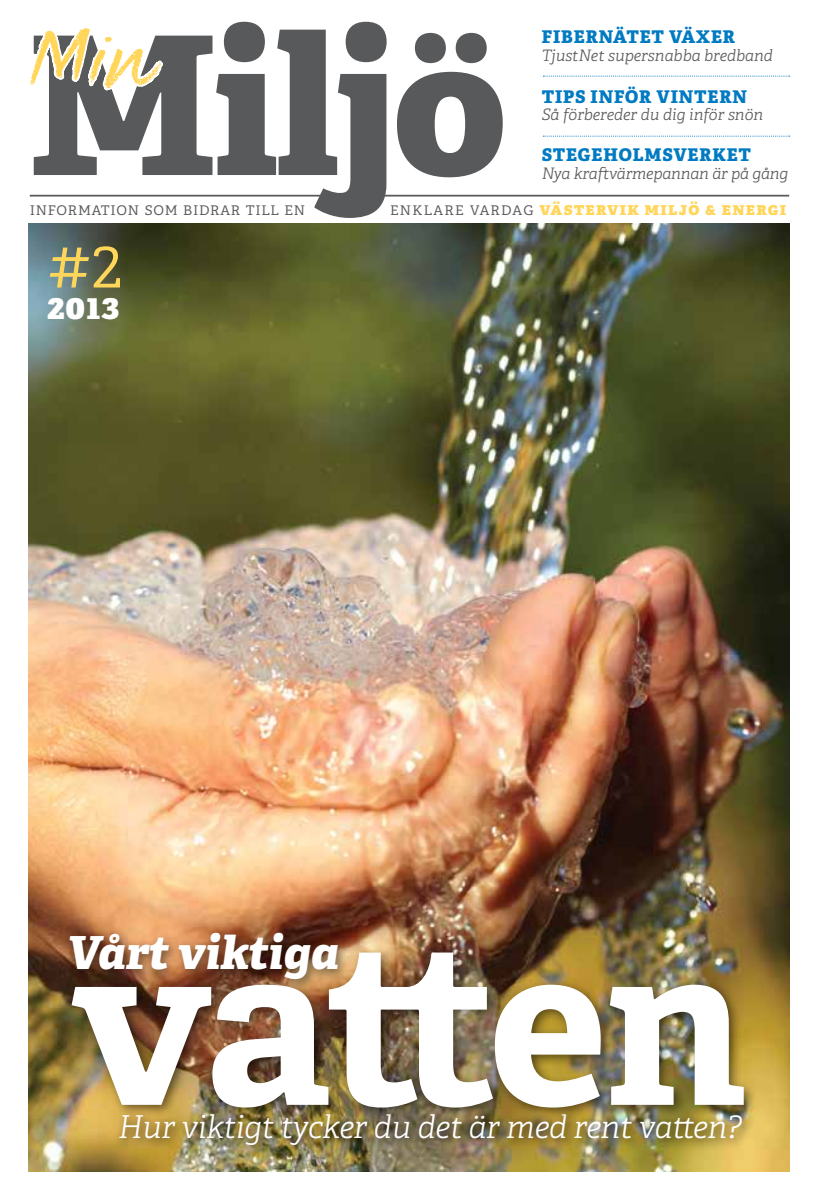
<style>
.page{position:relative;width:819px;height:1201px;background:#fff}
.page>*{position:absolute;margin:0;border:0;box-sizing:border-box;transform-origin:0 0}
.t1{font:800 192.5px "Adelle";color:#58595b}
.t2{font:300 73.5px "Adelle";color:#ffd65a}
.t3{font:italic 800 45.5px "Adelle";color:#fff}
.t4{font:800 36.75px "Adelle";color:#fff}
.t5{font:italic 300 31.5px "Adelle";letter-spacing:-.01em;color:#fff}
.t6{font:800 17.5px "Adelle";letter-spacing:.05em;color:#007ac2}
.t7{font:800 17.5px "Adelle";letter-spacing:.07em;color:#ffd65a}
.t8{font:300 17.5px "Adelle";letter-spacing:.04em;color:#58595b}
.t9{font:italic 300 15.75px "Adelle";color:#58595b}
.s1{font-weight:300;color:#58595b}
</style>
<div class="page">
<img style="left:29px;top:223px;width:760px;height:948px">
<div style="left:114px;top:1108px;width:640px;height:49px;background:#000;opacity:.75"></div>
<hr style="left:30px;top:195px;width:759px;height:1px;background:#58595b">
<div style="left:64px;top:927px;width:286px;height:65px;background:#000;opacity:.5"></div>
<div style="left:66px;top:946px;width:691px;height:174px;background:#000;opacity:.5"></div>
<img style="left:72px;top:952px;width:671px;height:155px">
<svg style="left:543px;top:76px;width:246px;height:1px"></svg>
<svg style="left:543px;top:136px;width:246px;height:1px"></svg>
<svg style="left:30px;top:28px;width:132px;height:61px"></svg>
<h1 class="t1" style="left:29px;top:-19px;width:479px">Miljö</h1>
<p class="t6" style="left:541px;top:25px;width:195px">FIBERNÄTET VÄXER</p>
<p class="t9" style="left:541px;top:45px;width:233px">TjustNet supersnabba bredband</p>
<p class="t6" style="left:541px;top:85px;width:207px">TIPS INFÖR VINTERN</p>
<p class="t9" style="left:541px;top:105px;width:223px">Så förbereder du dig inför snön</p>
<p class="t6" style="left:541px;top:144px;width:211px">STEGEHOLMSVERKET</p>
<p class="t9" style="left:541px;top:163px;width:248px">Nya kraftvärmepannan är på gång</p>
<p class="t8" style="left:30px;top:198px;width:277px">information som bidrar till en</p>
<p class="t7" style="left:390px;top:198px;width:398px"><span class="s1">enklare vardag</span> västervik miljö &amp; energi</p>
<h2 class="t2" style="left:47px;top:217px;width:76px">#2</h2>
<h3 class="t4" style="left:47px;top:282px;width:74px">2013</h3>
<h3 class="t3" style="left:66px;top:924px;width:274px">Vårt viktiga</h3>
<h3 class="t5" style="left:118px;top:1107px;width:624px">Hur viktigt tycker du det är med rent vatten?</h3>
</div>
